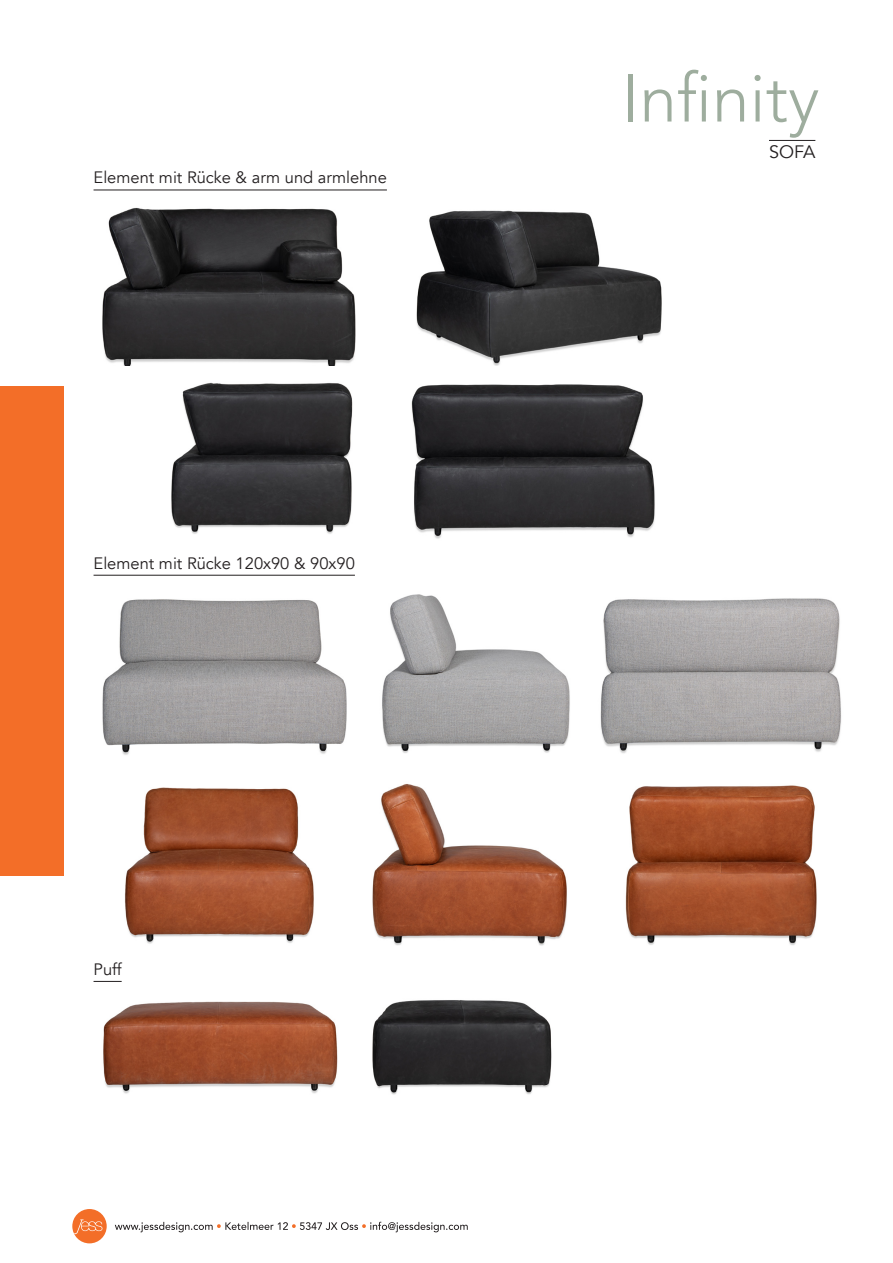
<style>
.page{position:relative;width:893px;height:1263px;background:#fff}
.page>*{position:absolute;margin:0;border:0;box-sizing:border-box;transform-origin:0 0}
.Titelkop_rechts{font:300 67.5px "Avenir";color:#9ead9e}
.Subkop_rechts{font:18px "Avenir";color:#231f20}
.Lijn_onder{font:16.5px "Avenir";color:#231f20}
</style>
<div class="page">
<div style="left:0;top:387px;width:64px;height:489px;background:#f36e28"></div>
<div style="left:72px;top:1209px;width:35px;height:34px;background:#f36e28;border-radius:50%"></div>
<svg style="left:74px;top:1219px;width:28px;height:15px"></svg>
<svg style="left:115px;top:1222px;width:353px;height:10px"></svg>
<hr style="left:769px;top:140px;width:46px;height:1px;background:#231f20">
<hr style="left:94px;top:190px;width:293px;height:1px;background:#231f20">
<img style="left:102px;top:207px;width:254px;height:159px">
<img style="left:416px;top:210px;width:246px;height:156px">
<img style="left:171px;top:382px;width:484px;height:157px">
<hr style="left:94px;top:575px;width:261px;height:1px;background:#231f20">
<img style="left:102px;top:599px;width:245px;height:156px">
<img style="left:382px;top:594px;width:188px;height:159px">
<img style="left:600px;top:598px;width:241px;height:155px">
<img style="left:125px;top:787px;width:189px;height:157px">
<img style="left:372px;top:784px;width:195px;height:162px">
<img style="left:625px;top:785px;width:192px;height:160px">
<svg style="left:94px;top:981px;width:28px;height:1px"></svg>
<img style="left:103px;top:1001px;width:235px;height:93px">
<img style="left:372px;top:1000px;width:180px;height:95px">
<p class="Lijn_onder" style="left:94px;top:168px;width:295px">Element mit Rücke &amp; arm und armlehne</p>
<p class="Lijn_onder" style="left:94px;top:553px;width:263px">Element mit Rücke 120x90 &amp; 90x90</p>
<p class="Lijn_onder" style="left:94px;top:959px;width:30px">Puff</p>
<p class="Titelkop_rechts" style="left:622px;top:58px;width:199px">Infinity</p>
<p class="Subkop_rechts" style="left:769px;top:141px;width:48px">SOFA</p>
</div>
